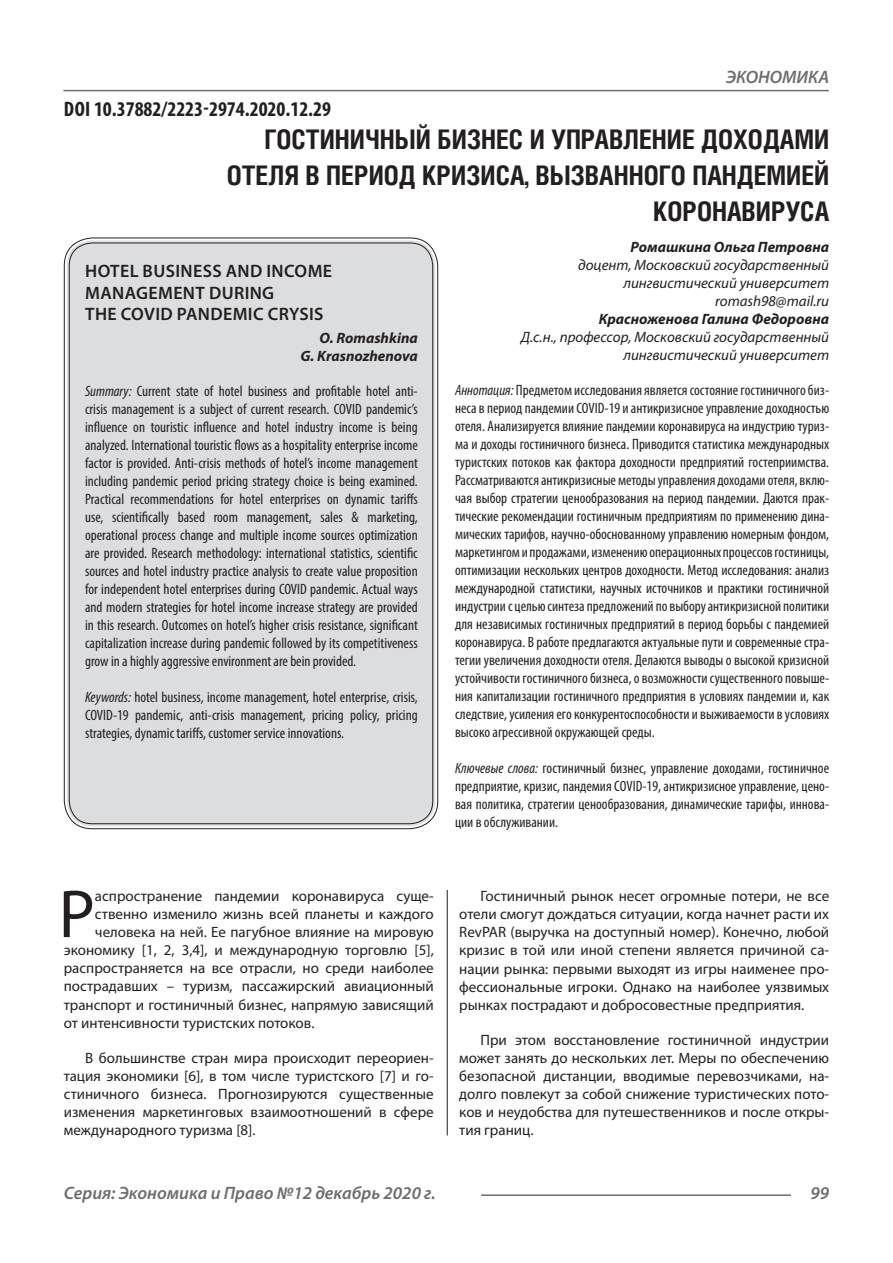
<style>
.page{position:relative;width:893px;height:1263px;background:#fff}
.page>*{position:absolute;margin:0;border:0;box-sizing:border-box;transform-origin:0 0}
.Статья_текст_первый{font:68.4px "Myriad Pro";color:#231f20}
.Статья_название{font:700 27px/36px "Helios Cond C";color:#231f20;text-align:right}
.ДОИ{font:700 condensed 21px "Myriad Pro";color:#231f20}
.Статья_название_англ{font:600 18px/21.6px "Myriad Pro";letter-spacing:.02em;color:#231f20}
.t1{font:italic 600 18px "Myriad Pro";color:#6c6d70}
.Статья_аннотация_тек{font:condensed 15px/18px "Myriad Pro";color:#231f20;text-align:justify}
.Статья_аннотация_анг{font:condensed 15px/18px "Myriad Pro";color:#231f20;text-align:justify}
.Статья_текст{font:15px/18.1px "Myriad Pro";color:#231f20;text-align:justify}
.Статья_текст_первый-2{font:15px "Myriad Pro";color:#231f20}
.Статья_автор_инфо{font:italic 15px/18px "Myriad Pro";color:#231f20;text-align:right}
.Статья_автор_фио_рус{font:italic 700 15px "Myriad Pro";color:#231f20}
.Статья_автор_англ{font:italic 700 15px "Myriad Pro";color:#231f20}
.s1{font-style:italic}
</style>
<div class="page">
<hr style="left:447px;top:128px;width:1px;height:1007px;background:#231f20">
<hr style="left:63px;top:90px;width:766px;height:1px;background:#6c6d70">
<hr style="left:481px;top:1194px;width:310px;height:2px;background:#6c6d70">
<div style="left:442px;top:126px;width:10px;height:764px;background:#fff"></div>
<div style="left:67px;top:240px;width:368px;height:586px;background:#dcdddf;border-radius:26px"></div>
<p class="ДОИ" style="left:64px;top:96px;width:269px">DOI 10.37882/2223-2974.2020.12.29</p>
<p class="t1" style="left:726px;top:66px;width:105px">ЭКОНОМИКА</p>
<p class="Статья_название" style="left:227px;top:121px;width:604px">ГОСТИНИЧНЫЙ БИЗНЕС И УПРАВЛЕНИЕ ДОХОДАМИ<br>ОТЕЛЯ В ПЕРИОД КРИЗИСА, ВЫЗВАННОГО ПАНДЕМИЕЙ<br>КОРОНАВИРУСА</p>
<p class="Статья_автор_фио_рус" style="left:630px;top:237px;width:200px">Ромашкина Ольга Петровна</p>
<p class="Статья_автор_инфо" style="left:578px;top:256px;width:252px">доцент, Московский государственный</p>
<p class="Статья_автор_инфо" style="left:623px;top:274px;width:207px">лингвистический университет</p>
<p class="Статья_автор_инфо" style="left:715px;top:292px;width:116px">romash98@mail.ru</p>
<p class="Статья_автор_фио_рус" style="left:599px;top:309px;width:232px">Красноженова Галина Федоровна</p>
<p class="Статья_автор_инфо" style="left:521px;top:328px;width:310px">Д.с.н., профессор, Московский государственный лингвистический университет</p>
<p class="Статья_аннотация_тек" style="left:455px;top:381px;width:376px"><span class="s1">Аннотация:</span> Предметом исследования является состояние гостиничного биз&shy;неса в период пандемии СOVID-19 и антикризисное управление доходностью отеля. Анализируется влияние пандемии коронавируса на индустрию туриз&shy;ма и доходы гостиничного бизнеса. Приводится статистика международных туристских потоков как фактора доходности предприятий гостеприимства.<br>Рассматриваются антикризисные методы управления доходами отеля, вклю&shy;чая выбор стратегии ценообразования на период пандемии. Даются прак&shy;тические рекомендации гостиничным предприятиям по применению дина&shy;мических тарифов, научно-обоснованному управлению номерным фондом, маркетингом и продажами, изменению операционных процессов гостиницы, оптимизации нескольких центров доходности. Метод исследования: анализ международной статистики, научных источников и практики гостиничной индустрии с целью синтеза предложений по выбору антикризисной политики для независимых гостиничных предприятий в период борьбы с пандемией коронавируса. В работе предлагаются актуальные пути и современные стра&shy;тегии увеличения доходности отеля. Делаются выводы о высокой кризисной устойчивости гостиничного бизнеса, о возможности существенного повыше&shy;ния капитализации гостиничного предприятия в условиях пандемии и, как следствие, усиления его конкурентоспособности и выживаемости в условиях высоко агрессивной окружающей среды.</p>
<p class="Статья_аннотация_тек" style="left:455px;top:759px;width:376px"><span class="s1">Ключевые слова:</span> гостиничный бизнес, управление доходами, гостиничное предприятие, кризис, пандемия СOVID-19, антикризисное управление, цено&shy;вая политика, стратегии ценообразования, динамические тарифы, иннова&shy;ции в обслуживании.</p>
<p class="Статья_название_англ" style="left:85px;top:260px;width:248px">HOTEL BUSINESS AND INCOME<br>MANAGEMENT DURING</p>
<p class="Статья_название_англ" style="left:85px;top:303px;width:240px">THE COVID PANDEMIC CRYSIS</p>
<p class="Статья_автор_англ" style="left:320px;top:328px;width:100px">O. Romashkina</p>
<p class="Статья_автор_англ" style="left:300px;top:346px;width:119px">G. Krasnozhenova</p>
<p class="Статья_аннотация_анг" style="left:85px;top:382px;width:334px"><span class="s1">Summary:</span> Current state of hotel business and profitable hotel anti&shy;crisis management is a subject of current research. COVID pandemic’s influence on touristic influence and hotel industry income is being analyzed. International touristic flows as a hospitality enterprise income factor is provided. Anti-crisis methods of hotel’s income management including pandemic period pricing strategy choice is being examined.<br>Practical recommendations for hotel enterprises on dynamic tariffs use, scientifically based room management, sales &amp; marketing, operational process change and multiple income sources optimization are provided. Research methodology: international statistics, scientific sources and hotel industry practice analysis to create value proposition for independent hotel enterprises during COVID pandemic. Actual ways and modern strategies for hotel income increase strategy are provided in this research. Outcomes on hotel’s higher crisis resistance, significant capitalization increase during pandemic followed by its competitiveness grow in a highly aggressive environment are bein provided.</p>
<p class="Статья_аннотация_анг" style="left:85px;top:688px;width:334px"><span class="s1">Keywords:</span> hotel business, income management, hotel enterprise, crisis, COVID-19 pandemic, anti-crisis management, pricing policy, pricing strategies, dynamic tariffs, customer service innovations.</p>
<p class="Статья_текст_первый" style="left:59px;top:872px;width:38px">Р</p>
<p class="Статья_текст_первый-2" style="left:95px;top:887px;width:340px">аспространение пандемии коронавируса суще-</p>
<p class="Статья_текст_первый-2" style="left:95px;top:905px;width:340px">ственно изменило жизнь всей планеты и каждого</p>
<p class="Статья_текст_первый-2" style="left:95px;top:923px;width:340px">человека на ней. Ее пагубное влияние на мировую</p>
<p class="Статья_текст_первый-2" style="left:64px;top:941px;width:371px">экономику [1, 2, 3,4], и международную торговлю [5],</p>
<p class="Статья_текст_первый-2" style="left:64px;top:959px;width:371px">распространяется на все отрасли, но среди наиболее</p>
<p class="Статья_текст_первый-2" style="left:64px;top:977px;width:371px">пострадавших – туризм, пассажирский авиационный</p>
<p class="Статья_текст_первый-2" style="left:64px;top:995px;width:371px">транспорт и гостиничный бизнес, напрямую зависящий</p>
<p class="Статья_текст_первый-2" style="left:64px;top:1013px;width:252px">от интенсивности туристских потоков.</p>
<p class="Статья_текст" style="left:64px;top:1048px;width:371px;text-indent:21px">В большинстве стран мира происходит переориен&shy;тация экономики [6], в том числе туристского [7] и го&shy;стиничного бизнеса. Прогнозируются существенные изменения маркетинговых взаимоотношений в сфере международного туризма [8].</p>
<p class="Статья_текст" style="left:459px;top:887px;width:371px;text-indent:21px">Гостиничный рынок несет огромные потери, не все отели смогут дождаться ситуации, когда начнет расти их RevPAR (выручка на доступный номер). Конечно, любой кризис в той или иной степени является причиной са&shy;нации рынка: первыми выходят из игры наименее про&shy;фессиональные игроки. Однако на наиболее уязвимых рынках пострадают и добросовестные предприятия.</p>
<p class="Статья_текст" style="left:459px;top:1030px;width:371px;text-indent:21px">При этом восстановление гостиничной индустрии может занять до нескольких лет. Меры по обеспечению безопасной дистанции, вводимые перевозчиками, на&shy;долго повлекут за собой снижение туристических пото&shy;ков и неудобства для путешественников и после откры&shy;тия границ.</p>
<p class="t1" style="left:64px;top:1182px;width:373px">Серия: Экономика и Право №12 декабрь 2020 г.</p>
<p class="t1" style="left:810px;top:1182px;width:20px">99</p>
</div>
